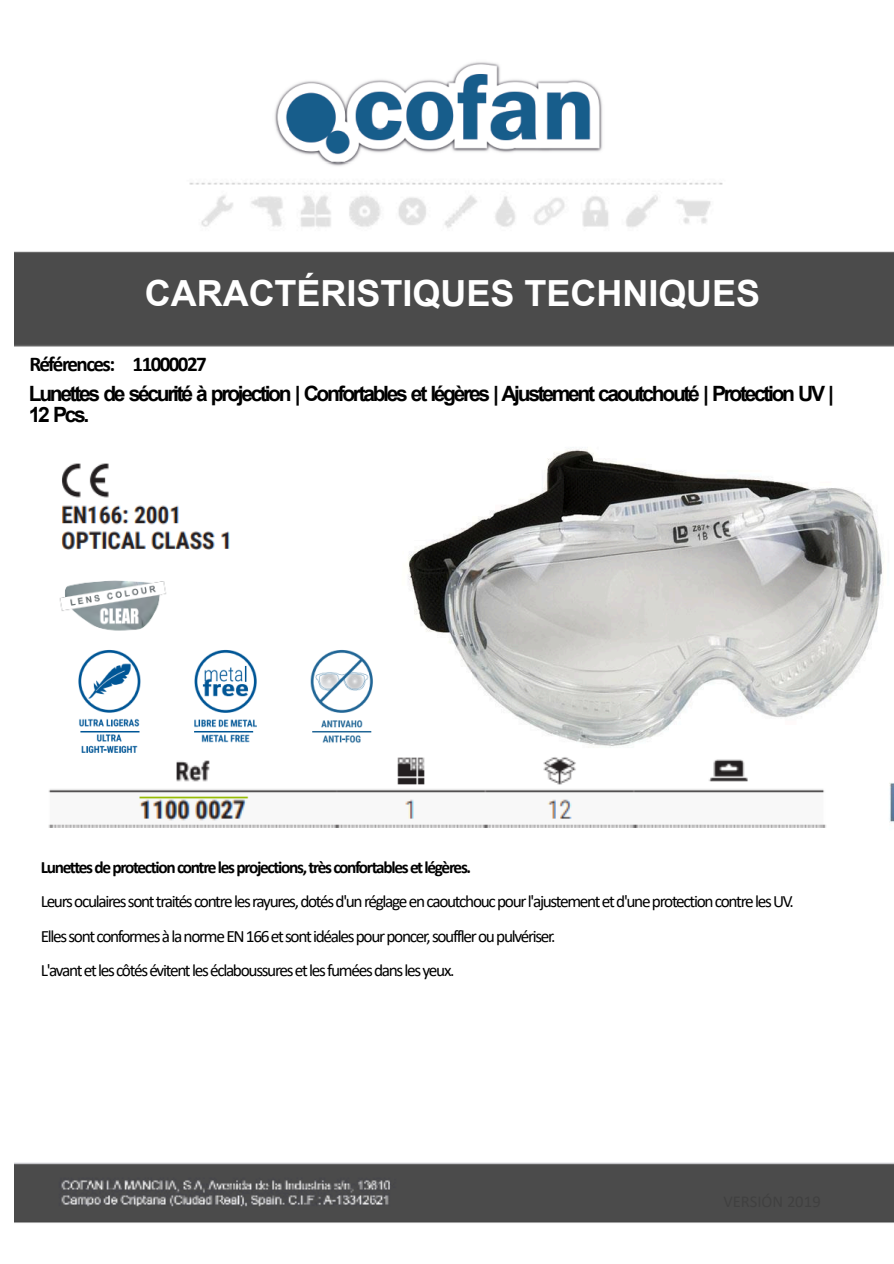
<style>
.page{position:relative;width:894px;height:1264px;background:#fff}
.page>*{position:absolute;margin:0;border:0;box-sizing:border-box;transform-origin:0 0}
.t1{font:700 36px "Arial";color:#fff}
.t2{font:700 21px/21px "Arial";letter-spacing:-.11em;color:#000}
.t3{font:700 21px "Calibri";letter-spacing:-.075em;color:#000}
.t4{font:17.25px/34.7px "Calibri";letter-spacing:-.075em;color:#000}
.t5{font:700 17.25px "Calibri";letter-spacing:-.075em;color:#000}
</style>
<div class="page">
<img style="left:14px;top:182px;width:879px;height:1041px">
<img style="left:43px;top:566px;width:156px;height:68px">
<img style="left:274px;top:62px;width:329px;height:104px">
<img style="left:275px;top:354px;width:618px;height:493px">
<img style="left:33px;top:438px;width:250px;height:112px">
<img style="left:58px;top:645px;width:331px;height:108px">
<img style="left:39px;top:753px;width:805px;height:74px">
<h1 class="t1" style="left:145px;top:279px;width:617px">CARACTÉRISTIQUES TECHNIQUES</h1>
<p class="t3" style="left:29px;top:355px;width:179px">Références: 11000027</p>
<p class="t2" style="left:29px;top:384px;width:806px">Lunettes de sécurité à projection | Confortables et légères | Ajustement caoutchouté | Protection UV |<br>12 Pcs.</p>
<p class="t5" style="left:41px;top:859px;width:432px">Lunettes de protection contre les projections, très confortables et légères.</p>
<p class="t4" style="left:41px;top:885px;width:754px">Leurs oculaires sont traités contre les rayures, dotés d'un réglage en caoutchouc pour l'ajustement et d'une protection contre les UV.<br>Elles sont conformes à la norme EN 166 et sont idéales pour poncer, souffler ou pulvériser.<br>L'avant et les côtés évitent les éclaboussures et les fumées dans les yeux.</p>
</div>
